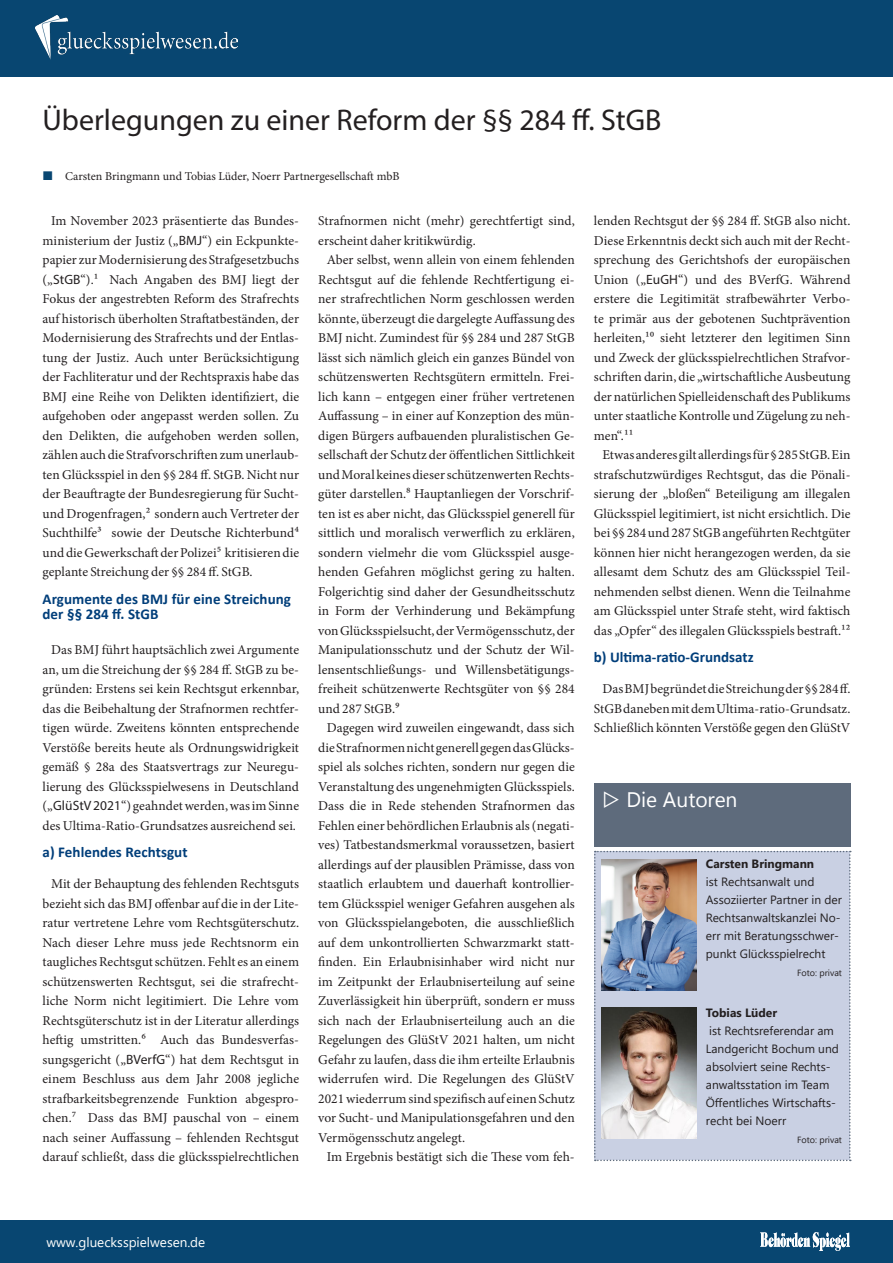
<style>
.page{position:relative;width:893px;height:1263px;background:#fff}
.page>*{position:absolute;margin:0;border:0;box-sizing:border-box;transform-origin:0 0}
.Head1{font:30px "Myriad Pro";color:#231f20}
.t1{font:21px "Segoe UI Symbol";color:#fff}
.Zwischenüberschrift_newsletter{font:700 15px/15px "Calibri";letter-spacing:.005em;color:#003e7a}
.fliesstext_newsletter{font:13.5px/19.5px "Minion Pro";letter-spacing:.005em;color:#231f20;text-align:justify}
.fliesstext_newsletter-2{font:13.5px "Segoe UI";color:#fff}
.Bildunterschrift_GW{font:12px/18px "Segoe UI";color:#231f20}
.Autorenzeile{font:12px "Minion Pro";letter-spacing:-.005em;color:#231f20}
.Bildunterschrift_GW-2{font:700 12px "Segoe UI";color:#231f20}
.Bildunterschrift_GW-3{font:9px "Segoe UI";color:#231f20}
.s1{font-family:"Myriad Pro"}
</style>
<div class="page">
<div style="left:0;top:1220px;width:893px;height:43px;background:#084671"></div>
<svg style="left:819px;top:1248px;width:22px;height:3px"></svg>
<img style="left:760px;top:1232px;width:90px;height:16px">
<div style="left:0;top:0;width:893px;height:77px;background:#084671"></div>
<img style="left:35px;top:16px;width:203px;height:43px">
<hr style="left:46px;top:1248px;width:159px;height:1px;background:#004071">
<div style="left:594px;top:851px;width:257px;height:310px;background:#c9d0e3"></div>
<img style="left:602px;top:860px;width:94px;height:131px">
<div style="left:594px;top:783px;width:256px;height:64px;background:#5e6b7c"></div>
<img style="left:602px;top:1008px;width:94px;height:131px">
<p class="Head1" style="left:43px;top:101px;width:620px">Überlegungen zu einer Reform der §§ 284 ff. StGB</p>
<p class="Autorenzeile" style="left:65px;top:168px;width:336px">Carsten Bringmann und Tobias Lüder, Noerr Partnergesellschaft mbB</p>
<p class="fliesstext_newsletter" style="left:43px;top:211px;width:258px;text-indent:9px">Im November 2023 präsentierte das Bundes&shy;ministerium der Justiz („<span class="s1">BMJ</span>“) ein Eckpunkte&shy;papier zur Modernisierung des Strafgesetzbuchs („<span class="s1">StGB</span>“).1 Nach Angaben des BMJ liegt der Fokus der angestrebten Reform des Strafrechts auf historisch überholten Straftatbeständen, der Modernisierung des Strafrechts und der Entlas&shy;tung der Justiz. Auch unter Berücksichtigung der Fachliteratur und der Rechtspraxis habe das BMJ eine Reihe von Delikten identifiziert, die aufgehoben oder angepasst werden sollen. Zu den Delikten, die aufgehoben werden sollen, zählen auch die Strafvorschriften zum unerlaub&shy;ten Glücksspiel in den §§ 284 ff. StGB. Nicht nur der Beauftragte der Bundesregierung für Sucht&shy;und Drogenfragen,2 sondern auch Vertreter der Suchthilfe3 sowie der Deutsche Richterbund⁴ und die Gewerkschaft der Polizei⁵ kritisieren die geplante Streichung der §§ 284 ff. StGB.</p>
<p class="Zwischenüberschrift_newsletter" style="left:43px;top:591px;width:250px">Argumente des BMJ für eine Streichung der §§ 284 ff. StGB</p>
<p class="fliesstext_newsletter" style="left:43px;top:640px;width:258px;text-indent:9px">Das BMJ führt hauptsächlich zwei Argumente an, um die Streichung der §§ 284 ff. StGB zu be&shy;gründen: Erstens sei kein Rechtsgut erkennbar, das die Beibehaltung der Strafnormen rechtfer&shy;tigen würde. Zweitens könnten entsprechende Verstöße bereits heute als Ordnungswidrigkeit gemäß § 28a des Staatsvertrags zur Neuregu&shy;lierung des Glücksspielwesens in Deutschland („<span class="s1">GlüStV 2021</span>“) geahndet werden, was im Sinne des Ultima-Ratio-Grundsatzes ausreichend sei.</p>
<p class="Zwischenüberschrift_newsletter" style="left:43px;top:845px;width:147px">a) Fehlendes Rechtsgut</p>
<p class="fliesstext_newsletter" style="left:43px;top:874px;width:258px;text-indent:9px">Mit der Behauptung des fehlenden Rechtsguts bezieht sich das BMJ offenbar auf die in der Lite&shy;ratur vertretene Lehre vom Rechtsgüterschutz.<br>Nach dieser Lehre muss jede Rechtsnorm ein taugliches Rechtsgut schützen. Fehlt es an einem schützenswerten Rechtsgut, sei die strafrecht&shy;liche Norm nicht legitimiert. Die Lehre vom Rechtsgüterschutz ist in der Literatur allerdings heftig umstritten.⁶ Auch das Bundesverfas&shy;sungsgericht („<span class="s1">BVerfG</span>“) hat dem Rechtsgut in einem Beschluss aus dem Jahr 2008 jegliche strafbarkeitsbegrenzende Funktion abgespro&shy;chen.⁷ Dass das BMJ pauschal von – einem nach seiner Auffassung – fehlenden Rechtsgut darauf schließt, dass die glücksspielrechtlichen</p>
<p class="fliesstext_newsletter" style="left:318px;top:211px;width:258px">Strafnormen nicht (mehr) gerechtfertigt sind, erscheint daher kritikwürdig.</p>
<p class="fliesstext_newsletter" style="left:318px;top:250px;width:258px;text-indent:9px">Aber selbst, wenn allein von einem fehlenden Rechtsgut auf die fehlende Rechtfertigung ei&shy;ner strafrechtlichen Norm geschlossen werden könnte, überzeugt die dargelegte Auffassung des BMJ nicht. Zumindest für §§ 284 und 287 StGB lässt sich nämlich gleich ein ganzes Bündel von schützenswerten Rechtsgütern ermitteln. Frei&shy;lich kann – entgegen einer früher vertretenen Auffassung – in einer auf Konzeption des mün&shy;digen Bürgers aufbauenden pluralistischen Ge&shy;sellschaft der Schutz der öffentlichen Sittlichkeit und Moral keines dieser schützenwerten Rechts&shy;güter darstellen.⁸ Hauptanliegen der Vorschrif&shy;ten ist es aber nicht, das Glücksspiel generell für sittlich und moralisch verwerflich zu erklären, sondern vielmehr die vom Glücksspiel ausge&shy;henden Gefahren möglichst gering zu halten.<br>Folgerichtig sind daher der Gesundheitsschutz in Form der Verhinderung und Bekämpfung von Glücksspielsucht, der Vermögensschutz, der Manipulationsschutz und der Schutz der Wil&shy;lensentschließungs- und Willensbetätigungs&shy;freiheit schützenwerte Rechtsgüter von §§ 284 und 287 StGB.⁹</p>
<p class="fliesstext_newsletter" style="left:318px;top:718px;width:258px;text-indent:9px">Dagegen wird zuweilen eingewandt, dass sich die Strafnormen nicht generell gegen das Glücks&shy;spiel als solches richten, sondern nur gegen die Veranstaltung des ungenehmigten Glücksspiels.<br>Dass die in Rede stehenden Strafnormen das Fehlen einer behördlichen Erlaubnis als (negati&shy;ves) Tatbestandsmerkmal voraussetzen, basiert allerdings auf der plausiblen Prämisse, dass von staatlich erlaubtem und dauerhaft kontrollier&shy;tem Glücksspiel weniger Gefahren ausgehen als von Glücksspielangeboten, die ausschließlich auf dem unkontrollierten Schwarzmarkt statt&shy;finden. Ein Erlaubnisinhaber wird nicht nur im Zeitpunkt der Erlaubniserteilung auf seine Zuverlässigkeit hin überprüft, sondern er muss sich nach der Erlaubniserteilung auch an die Regelungen des GlüStV 2021 halten, um nicht Gefahr zu laufen, dass die ihm erteilte Erlaubnis widerrufen wird. Die Regelungen des GlüStV 2021 wiederrum sind spezifisch auf einen Schutz vor Sucht- und Manipulationsgefahren und den Vermögensschutz angelegt.</p>
<p class="fliesstext_newsletter" style="left:327px;top:1147px;width:250px">Im Ergebnis bestätigt sich die These vom feh-</p>
<p class="fliesstext_newsletter" style="left:594px;top:211px;width:258px">lenden Rechtsgut der §§ 284 ff. StGB also nicht.<br>Diese Erkenntnis deckt sich auch mit der Recht&shy;sprechung des Gerichtshofs der europäischen Union („<span class="s1">EuGH</span>“) und des BVerfG. Während erstere die Legitimität strafbewährter Verbo&shy;te primär aus der gebotenen Suchtprävention herleiten,10 sieht letzterer den legitimen Sinn und Zweck der glücksspielrechtlichen Strafvor&shy;schriften darin, die „wirtschaftliche Ausbeutung der natürlichen Spielleidenschaft des Publikums unter staatliche Kontrolle und Zügelung zu neh&shy;men“.11</p>
<p class="fliesstext_newsletter" style="left:594px;top:445px;width:258px;text-indent:9px">Etwas anderes gilt allerdings für § 285 StGB. Ein strafschutzwürdiges Rechtsgut, das die Pönali&shy;sierung der „bloßen“ Beteiligung am illegalen Glücksspiel legitimiert, ist nicht ersichtlich. Die bei §§ 284 und 287 StGB angeführten Rechtgüter können hier nicht herangezogen werden, da sie allesamt dem Schutz des am Glücksspiel Teil&shy;nehmenden selbst dienen. Wenn die Teilnahme am Glücksspiel unter Strafe steht, wird faktisch das „Opfer“ des illegalen Glücksspiels bestraft.12</p>
<p class="Zwischenüberschrift_newsletter" style="left:594px;top:650px;width:161px">b) Ultima-ratio-Grundsatz</p>
<p class="fliesstext_newsletter" style="left:594px;top:679px;width:258px;text-indent:9px">Das BMJ begründet die Streichung der §§ 284 ff.<br>StGB daneben mit dem Ultima-ratio-Grundsatz.<br>Schließlich könnten Verstöße gegen den GlüStV</p>
<p class="t1" style="left:676px;top:787px;width:63px">◆▼□ ■</p>
<p class="Bildunterschrift_GW-2" style="left:706px;top:853px;width:110px">Carsten Bringmann</p>
<p class="Bildunterschrift_GW" style="left:706px;top:872px;width:110px">ist Rechtsanwalt und</p>
<p class="Bildunterschrift_GW" style="left:706px;top:890px;width:138px">Assoziierter Partner in der</p>
<p class="Bildunterschrift_GW" style="left:706px;top:908px;width:136px">Rechtsanwaltskanzlei No&shy;err mit Beratungsschwer&shy;punkt Glücksspielrecht</p>
<p class="Bildunterschrift_GW-3" style="left:797px;top:964px;width:46px">Foto: privat</p>
<p class="Bildunterschrift_GW-2" style="left:706px;top:1001px;width:73px">Tobias Lüder</p>
<p class="Bildunterschrift_GW" style="left:706px;top:1020px;width:135px">ist Rechtsreferendar am<br>Landgericht Bochum und absolviert seine Rechts&shy;anwaltsstation im Team<br>Öffentliches Wirtschafts&shy;recht bei Noerr</p>
<p class="Bildunterschrift_GW-3" style="left:797px;top:1131px;width:46px">Foto: privat</p>
<p class="fliesstext_newsletter-2" style="left:46px;top:1229px;width:160px">www.gluecksspielwesen.de</p>
</div>
